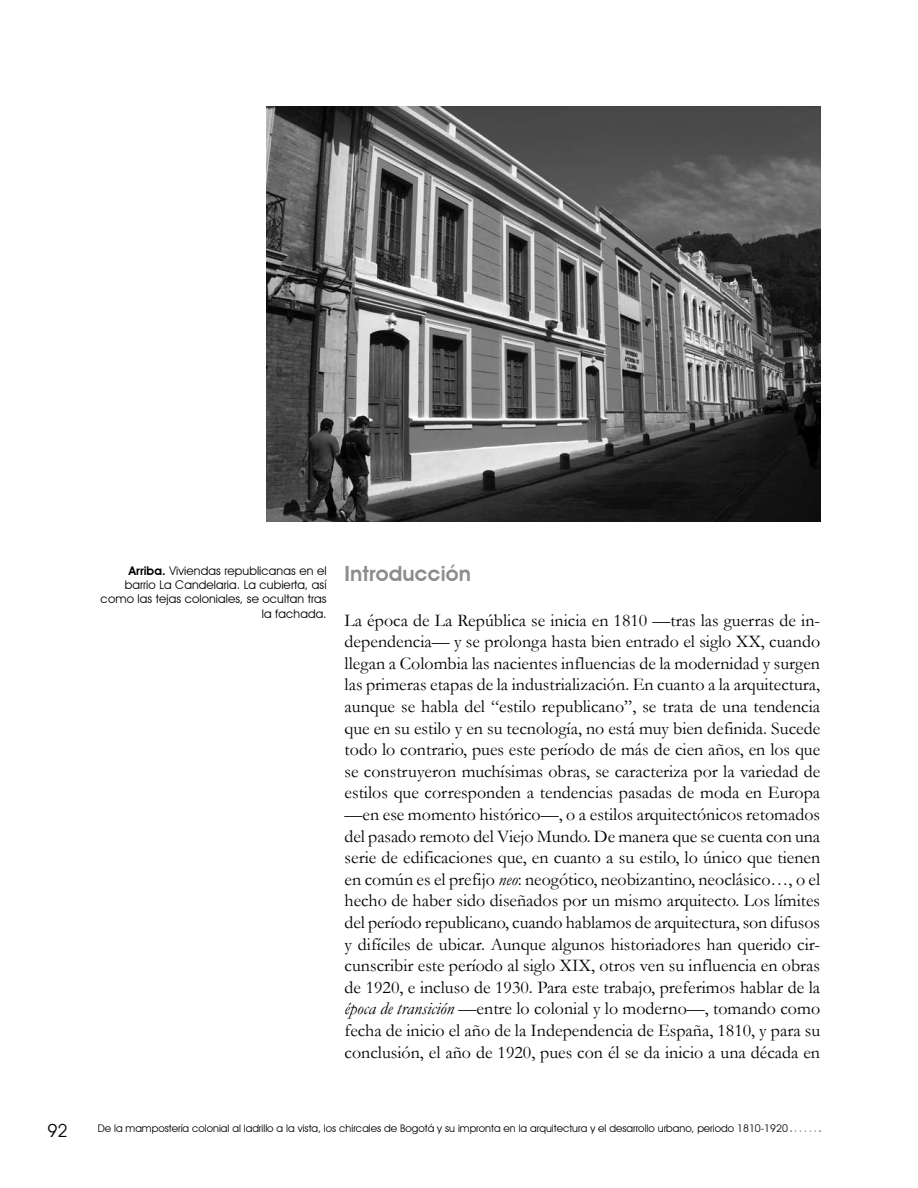
<style>
.page{position:relative;width:918px;height:1188px;background:#fff}
.page>*{position:absolute;margin:0;border:0;box-sizing:border-box;transform-origin:0 0}
.t1{font:600 21px "Avant Garde IT Cby BT";letter-spacing:.01em;color:#8a8c8e}
.t2{font:18px/21.6px "Garamond";color:#000;text-align:justify}
.t3{font:18px "Avant Garde IT Cby BT";color:#000}
.t4{font:12px/14.4px "Avant Garde IT Cby BT";letter-spacing:.01em;color:#000;text-align:right}
.t5{font:10.5px "Avant Garde IT Cby BT";color:#000}
.s1{font-weight:600}
.s2{font-style:italic}
</style>
<div class="page">
<svg style="left:791px;top:1130px;width:29px;height:2px"></svg>
<img style="left:266px;top:106px;width:554px;height:416px">
<p class="t4" style="left:101px;top:563px;width:227px"><span class="s1">Arriba.</span> Viviendas republicanas en el barrio La Candelaria. La cubierta, así como las tejas coloniales, se ocultan tras la fachada.</p>
<p class="t1" style="left:345px;top:561px;width:128px">Introducción</p>
<p class="t2" style="left:345px;top:609px;width:477px">La época de La República se inicia en 1810 —tras las guerras de in&shy;dependencia— y se prolonga hasta bien entrado el siglo XX, cuando llegan a Colombia las nacientes influencias de la modernidad y surgen las primeras etapas de la industrialización. En cuanto a la arquitectura, aunque se habla del “estilo republicano”, se trata de una tendencia que en su estilo y en su tecnología, no está muy bien definida. Sucede todo lo contrario, pues este período de más de cien años, en los que se construyeron muchísimas obras, se caracteriza por la variedad de estilos que corresponden a tendencias pasadas de moda en Europa —en ese momento histórico—, o a estilos arquitectónicos retomados del pasado remoto del Viejo Mundo. De manera que se cuenta con una serie de edificaciones que, en cuanto a su estilo, lo único que tienen en común es el prefijo <span class="s2">neo</span>: neogótico, neobizantino, neoclásico…, o el hecho de haber sido diseñados por un mismo arquitecto. Los límites del período republicano, cuando hablamos de arquitectura, son difusos y difíciles de ubicar. Aunque algunos historiadores han querido cir&shy;cunscribir este período al siglo XIX, otros ven su influencia en obras de 1920, e incluso de 1930. Para este trabajo, preferimos hablar de la <span class="s2">época de transición</span> —entre lo colonial y lo moderno—, tomando como fecha de inicio el año de la Independencia de España, 1810, y para su conclusión, el año de 1920, pues con él se da inicio a una década en</p>
<p class="t3" style="left:47px;top:1120px;width:22px">92</p>
<p class="t5" style="left:98px;top:1122px;width:692px">De la mampostería colonial al ladrillo a la vista, los chircales de Bogotá y su impronta en la arquitectura y el desarrollo urbano, periodo 1810-1920</p>
</div>
